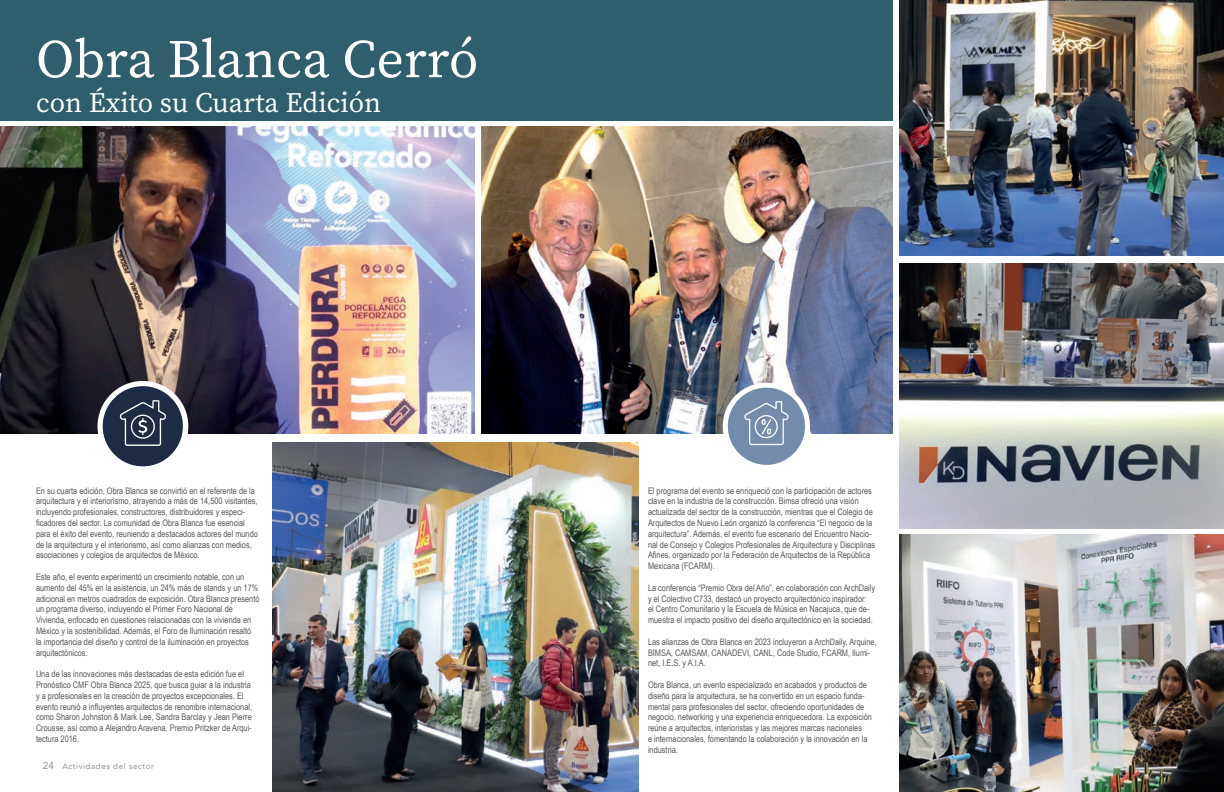
<style>
.page{position:relative;width:1224px;height:792px;background:#fff}
.page>*{position:absolute;margin:0;border:0;box-sizing:border-box;transform-origin:0 0}
.t1{font:54px "Source Serif Variable";color:#fff}
.t2{font:28.1px "Source Serif Variable";color:#fff}
.t3{font:9px/10.8px "Arial Narrow";color:#57585a}
.t4{font:8px "Avenir";letter-spacing:.075em;color:#808285}
.s1{font-size:10px}
</style>
<div class="page">
<div style="left:0;top:0;width:893px;height:121px;background:#2f5f6e"></div>
<img style="left:0;top:126px;width:475px;height:308px">
<img style="left:482px;top:126px;width:411px;height:308px">
<img style="left:899px;top:0;width:325px;height:256px">
<img style="left:899px;top:264px;width:325px;height:265px">
<img style="left:899px;top:535px;width:325px;height:257px">
<img style="left:273px;top:442px;width:365px;height:350px">
<div style="left:723px;top:383px;width:87px;height:87px;background:#fff;border-radius:50%"></div>
<div style="left:728px;top:388px;width:77px;height:77px;background:#748cab;border-radius:50%"></div>
<svg style="left:744px;top:401px;width:45px;height:44px"></svg>
<div style="left:98px;top:381px;width:90px;height:91px;background:#fff;border-radius:50%"></div>
<div style="left:103px;top:386px;width:80px;height:80px;background:#1d2c44;border-radius:50%"></div>
<svg style="left:119px;top:400px;width:47px;height:46px"></svg>
<h1 class="t1" style="left:36px;top:23px;width:444px">Obra Blanca Cerró</h1>
<h2 class="t2" style="left:36px;top:84px;width:347px">con Éxito su Cuarta Edición</h2>
<p class="t3" style="left:36px;top:485px;width:223px">En su cuarta edición, Obra Blanca se convirtió en el referente de la arquitectura y el interiorismo, atrayendo a más de 14,500 visitantes, incluyendo profesionales, constructores, distribuidores y especi&shy;ficadores del sector. La comunidad de Obra Blanca fue esencial para el éxito del evento, reuniendo a destacados actores del mundo de la arquitectura y el interiorismo, así como alianzas con medios, asociaciones y colegios de arquitectos de México.</p>
<p class="t3" style="left:36px;top:571px;width:225px">Este año, el evento experimentó un crecimiento notable, con un aumento del 45% en la asistencia, un 24% más de stands y un 17% adicional en metros cuadrados de exposición. Obra Blanca presentó un programa diverso, incluyendo el Primer Foro Nacional de Vivienda, enfocado en cuestiones relacionadas con la vivienda en México y la sostenibilidad. Además, el Foro de Iluminación resaltó<br>la importancia del diseño y control de la iluminación en proyectos arquitectónicos.</p>
<p class="t3" style="left:36px;top:668px;width:218px">Una de las innovaciones más destacadas de esta edición fue el Pronóstico CMF Obra Blanca 2025, que busca guiar a la industria y a profesionales en la creación de proyectos excepcionales. El evento reunió a influyentes arquitectos de renombre internacional, como Sharon Johnston &amp; Mark Lee, Sandra Barclay y Jean Pierre Crousse, así como a Alejandro Aravena, Premio Pritzker de Arqui&shy;tectura 2016.</p>
<p class="t4" style="left:43px;top:761px;width:113px"><span class="s1">24</span> Actividades del sector</p>
<p class="t3" style="left:648px;top:485px;width:229px">El programa del evento se enriqueció con la participación de actores clave en la industria de la construcción. Bimsa ofreció una visión actualizada del sector de la construcción, mientras que el Colegio de Arquitectos de Nuevo León organizó la conferencia “El negocio de la arquitectura”. Además, el evento fue escenario del Encuentro Nacio&shy;nal de Consejo y Colegios Profesionales de Arquitectura y Disciplinas Afines, organizado por la Federación de Arquitectos de la República Mexicana (FCARM).</p>
<p class="t3" style="left:648px;top:582px;width:229px">La conferencia “Premio Obra del Año”, en colaboración con ArchDaily y el Colectivo C733, destacó un proyecto arquitectónico inspirador:<br>el Centro Comunitario y la Escuela de Música en Nacajuca, que de&shy;muestra el impacto positivo del diseño arquitectónico en la sociedad.</p>
<p class="t3" style="left:648px;top:636px;width:230px">Las alianzas de Obra Blanca en 2023 incluyeron a ArchDaily, Arquine,<br>BIMSA, CAMSAM, CANADEVI, CANL, Code Studio, FCARM, Ilumi&shy;net, I.E.S. y A.I.A.</p>
<p class="t3" style="left:648px;top:679px;width:225px">Obra Blanca, un evento especializado en acabados y productos de diseño para la arquitectura, se ha convertido en un espacio funda&shy;mental para profesionales del sector, ofreciendo oportunidades de negocio, networking y una experiencia enriquecedora. La exposición reúne a arquitectos, interioristas y las mejores marcas nacionales<br>e internacionales, fomentando la colaboración y la innovación en la industria.</p>
</div>
